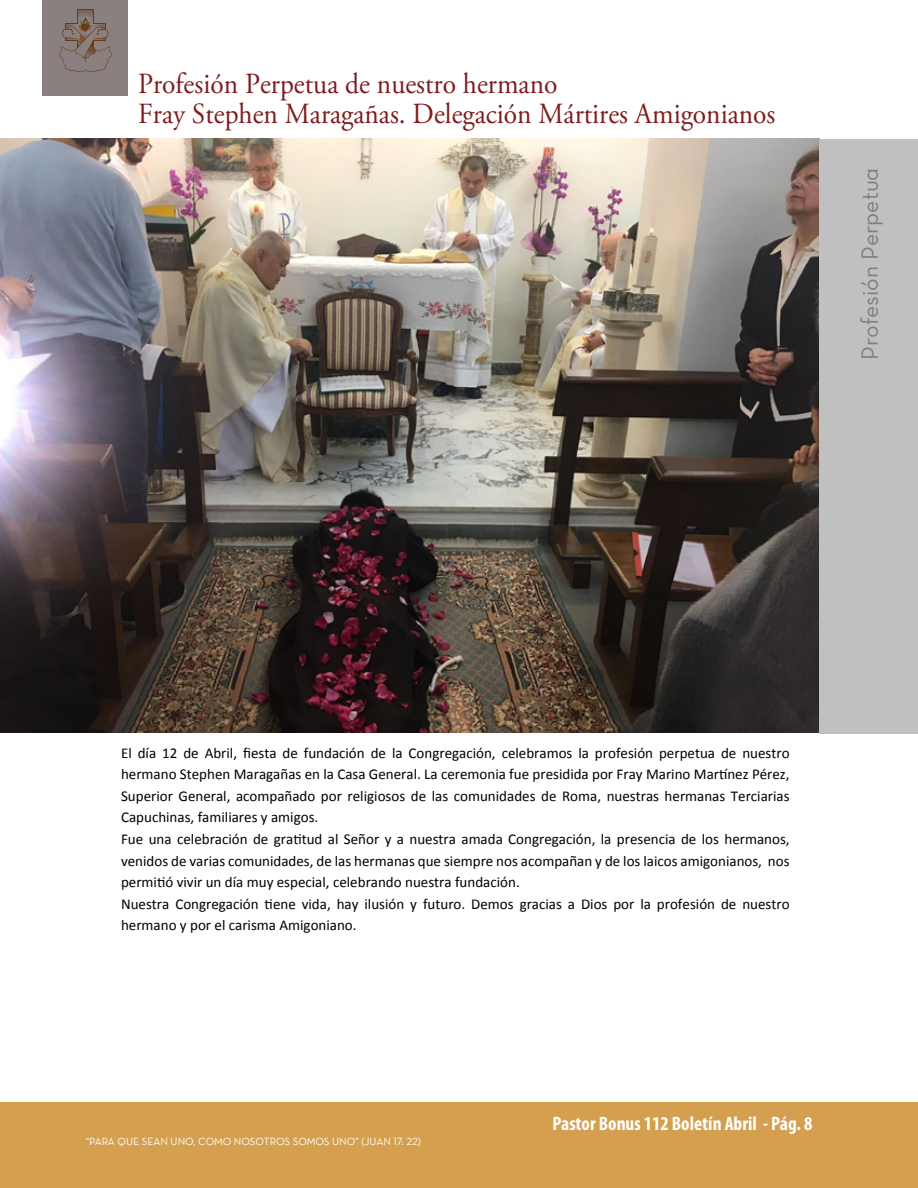
<style>
.page{position:relative;width:918px;height:1188px;background:#fff}
.page>*{position:absolute;margin:0;border:0;box-sizing:border-box;transform-origin:0 0}
.t1{font:29.25px/30.6px "Adobe Garamond Pro";color:#801d1e;scale:.94 1}
.t2{font:23.7px "Neutra Text Book Alt";color:#808080}
.t3{font:700 condensed 19.5px "Myriad Pro";color:#fff}
.t4{font:15px/21.6px "Calibri";color:#000}
.t5{font:10.65px "Neutra Text Book Alt";color:#fff}
</style>
<div class="page">
<div style="left:0;top:1103px;width:917px;height:85px;background:#d4a04f"></div>
<div style="left:43px;top:0;width:85px;height:95px;background:#8b8080"></div>
<svg style="left:59px;top:9px;width:53px;height:63px"></svg>
<img style="left:0;top:139px;width:819px;height:594px">
<div style="left:819px;top:139px;width:99px;height:594px;background:#c0c0c0"></div>
<h1 class="t1" style="left:138px;top:69px;width:679px">Profesión Perpetua de nuestro hermano<br>Fray Stephen Maragañas. Delegación Mártires Amigonianos</h1>
<h2 class="t2" style="left:855px;top:360px;width:194px;rotate:-90deg">Profesión Perpetua</h2>
<p class="t4" style="left:121px;top:742px;width:670px">El día 12 de Abril, fiesta de fundación de la Congregación, celebramos la profesión perpetua de nuestro hermano Stephen Maragañas en la Casa General. La ceremonia fue presidida por Fray Marino Martínez Pérez, Superior General, acompañado por religiosos de las comunidades de Roma, nuestras hermanas Terciarias Capuchinas, familiares y amigos.<br>Fue una celebración de gratitud al Señor y a nuestra amada Congregación, la presencia de los hermanos, venidos de varias comunidades, de las hermanas que siempre nos acompañan y de los laicos amigonianos, nos permitió vivir un día muy especial, celebrando nuestra fundación.<br>Nuestra Congregación tiene vida, hay ilusión y futuro. Demos gracias a Dios por la profesión de nuestro hermano y por el carisma Amigoniano.</p>
<p class="t5" style="left:85px;top:1135px;width:337px">“PARA QUE SEAN UNO, COMO NOSOTROS SOMOS UNO” (JUAN 17: 22)</p>
<h3 class="t3" style="left:552px;top:1113px;width:261px">Pastor Bonus 112 Boletín Abril - Pág. 8</h3>
</div>
